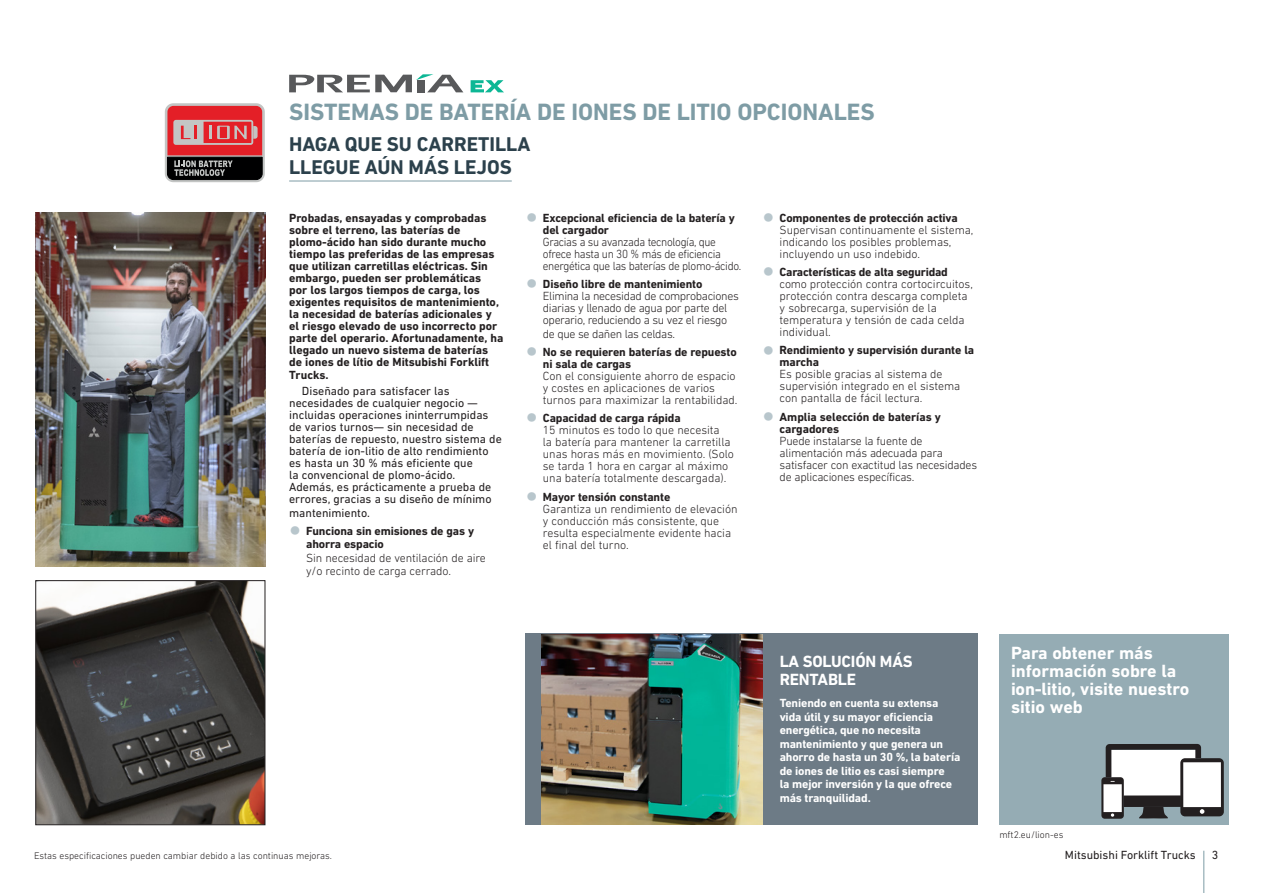
<style>
.page{position:relative;width:1263px;height:893px;background:#fff}
.page>*{position:absolute;margin:0;border:0;box-sizing:border-box;transform-origin:0 0}
.t1{font:700 24px "DIN Next LT Pro";color:#7e9ca5}
.t2{font:700 20.25px/22.5px "DIN Next LT Pro";color:#2c414c}
.t3{font:700 18px/18px "DIN Next LT Pro";color:#fff}
.t4{font:700 16.5px/18px "DIN Next LT Pro";letter-spacing:-.01em;color:#fff}
.t5{font:300 12px/12px "DIN Next LT Pro";letter-spacing:-.005em;color:#231f20}
.t6{font:700 12px/12px "DIN Next LT Pro";color:#231f20}
.t7{font:12px/12px "DIN Next LT Pro";color:#231f20}
.t8{font:700 12px/13.5px "DIN Next LT Pro";letter-spacing:-.01em;color:#fff}
.t9{font:300 12px/12px "DIN Next LT Pro";letter-spacing:-.03em;color:#231f20}
.t10{font:300 12px/12px "DIN Next LT Pro";letter-spacing:-.03em;color:#231f20;scale:.95 1}
.t11{font:300 9.75px "DIN Next LT Pro";color:#231f20}
.s1{font-family:"Helvetica Neue LT Std";font-weight:300;font-stretch:condensed;font-size:24px;color:#b8c6cc}
.s2{font-family:"Helvetica Neue LT Std";font-stretch:condensed;font-size:24px;color:#b8c6cc}
.s3{font-weight:700}
</style>
<div class="page">
<div style="left:999px;top:634px;width:230px;height:191px;background:#95acb4"></div>
<div style="left:1111px;top:750px;width:84px;height:46px;background:#fff"></div>
<svg style="left:1139px;top:807px;width:29px;height:12px"></svg>
<div style="left:1101px;top:777px;width:23px;height:42px;background:#231f20;border-radius:3px"></div>
<svg style="left:1111px;top:813px;width:3px;height:4px"></svg>
<div style="left:1103px;top:784px;width:19px;height:28px;background:#fff"></div>
<div style="left:1180px;top:758px;width:44px;height:58px;background:#231f20;border-radius:5px"></div>
<svg style="left:1200px;top:809px;width:4px;height:5px"></svg>
<div style="left:1183px;top:762px;width:38px;height:45px;background:#fff"></div>
<svg style="left:1106px;top:744px;width:95px;height:38px"></svg>
<div style="left:1124px;top:795px;width:57px;height:12px;background:#231f20"></div>
<svg style="left:289px;top:74px;width:174px;height:18px"></svg>
<svg style="left:471px;top:80px;width:33px;height:12px"></svg>
<svg style="left:165px;top:103px;width:100px;height:79px"></svg>
<img style="left:38px;top:582px;width:225px;height:241px">
<div style="left:36px;top:580px;width:229px;height:245px;border:1px solid #231f20"></div>
<img style="left:36px;top:213px;width:229px;height:353px">
<div style="left:526px;top:634px;width:452px;height:191px;background:#6d7b86"></div>
<img style="left:541px;top:634px;width:222px;height:191px">
<hr style="left:1203px;top:851px;width:1px;height:42px;background:#7e9ca5">
<hr style="left:289px;top:181px;width:223px;height:1px;background:#7e9ca5">
<h1 class="t1" style="left:289px;top:98px;width:587px">SISTEMAS DE BATERÍA DE IONES DE LITIO OPCIONALES</h1>
<h2 class="t2" style="left:289px;top:133px;width:243px">HAGA QUE SU CARRETILLA<br>LLEGUE AÚN MÁS LEJOS</h2>
<p class="t6" style="left:289px;top:211px;width:216px">Probadas, ensayadas y comprobadas sobre el terreno, las baterías de plomo-ácido han sido durante mucho tiempo las preferidas de las empresas que utilizan carretillas eléctricas. Sin embargo, pueden ser problemáticas<br>por los largos tiempos de carga, los exigentes requisitos de mantenimiento, la necesidad de baterías adicionales y el riesgo elevado de uso incorrecto por parte del operario. Afortunadamente, ha llegado un nuevo sistema de baterías de iones de lítio de Mitsubishi Forklift</p>
<p class="t6" style="left:289px;top:369px;width:41px">Trucks.</p>
<p class="t7" style="left:289px;top:385px;width:214px;text-indent:13px">Diseñado para satisfacer las necesidades de cualquier negocio — incluidas operaciones ininterrumpidas de varios turnos— sin necesidad de baterías de repuesto, nuestro sistema de batería de ion-litio de alto rendimiento es hasta un 30 % más eficiente que<br>la convencional de plomo-ácido.<br>Además, es prácticamente a prueba de errores, gracias a su diseño de mínimo</p>
<p class="t7" style="left:289px;top:507px;width:82px">mantenimiento.</p>
<p class="t6" style="left:306px;top:524px;width:169px;line-height:13.5px;text-indent:-17px"><span class="s1">•</span> Funciona sin emisiones de gas y ahorra espacio</p>
<p class="t5" style="left:306px;top:551px;width:181px;line-height:13.5px">Sin necesidad de ventilación de aire y/o recinto de carga cerrado.</p>
<p class="t6" style="left:543px;top:211px;width:194px;text-indent:-17px"><span class="s1">•</span> Excepcional eficiencia de la batería y del cargador</p>
<p class="t10" style="left:543px;top:235px;width:210px">Gracias a su avanzada tecnología, que ofrece hasta un 30 % más de eficiencia energética que las baterías de plomo-ácido.</p>
<p class="t9" style="left:543px;top:278px;width:197px;text-indent:-17px"><span class="s2">•</span> <span class="s3">Diseño libre de mantenimiento </span>Elimina la necesidad de comprobaciones diarias y llenado de agua por parte del operario, reduciendo a su vez el riesgo</p>
<p class="t9" style="left:543px;top:327px;width:134px">de que se dañen las celdas.</p>
<p class="t6" style="left:543px;top:346px;width:195px;text-indent:-17px"><span class="s1">•</span> No se requieren baterías de repuesto ni sala de cargas</p>
<p class="t5" style="left:543px;top:370px;width:196px">Con el consiguiente ahorro de espacio y costes en aplicaciones de varios turnos para maximizar la rentabilidad.</p>
<p class="t5" style="left:543px;top:412px;width:193px;text-indent:-17px"><span class="s2">•</span> <span class="s3">Capacidad de carga rápida<br></span>15 minutos es todo lo que necesita<br>la batería para mantener la carretilla unas horas más en movimiento. (Solo se tarda 1 hora en cargar al máximo una batería totalmente descargada).</p>
<p class="t5" style="left:543px;top:490px;width:196px;text-indent:-17px"><span class="s2">•</span> <span class="s3">Mayor tensión constante<br></span>Garantiza un rendimiento de elevación y conducción más consistente, que resulta especialmente evidente hacia el final del turno.</p>
<p class="t5" style="left:780px;top:211px;width:195px;text-indent:-17px"><span class="s2">•</span> <span class="s3">Componentes de protección activa </span>Supervisan continuamente el sistema, indicando los posibles problemas, incluyendo un uso indebido.</p>
<p class="t5" style="left:780px;top:266px;width:195px;text-indent:-17px"><span class="s2">•</span> <span class="s3">Características de alta seguridad </span>como protección contra cortocircuitos, protección contra descarga completa y sobrecarga, supervisión de la temperatura y tensión de cada celda individual.</p>
<p class="t6" style="left:780px;top:344px;width:196px;text-indent:-17px"><span class="s1">•</span> Rendimiento y supervisión durante la marcha</p>
<p class="t5" style="left:780px;top:368px;width:182px">Es posible gracias al sistema de supervisión integrado en el sistema con pantalla de fácil lectura.</p>
<p class="t6" style="left:780px;top:411px;width:163px;text-indent:-17px"><span class="s1">•</span> Amplia selección de baterías y cargadores</p>
<p class="t5" style="left:780px;top:435px;width:199px">Puede instalarse la fuente de alimentación más adecuada para satisfacer con exactitud las necesidades de aplicaciones específicas.</p>
<p class="t11" style="left:34px;top:850px;width:300px">Estas especificaciones pueden cambiar debido a las continuas mejoras.</p>
<h3 class="t4" style="left:780px;top:653px;width:134px">LA SOLUCIÓN MÁS<br>RENTABLE</h3>
<p class="t8" style="left:780px;top:696px;width:182px">Teniendo en cuenta su extensa vida útil y su mayor eficiencia energética, que no necesita mantenimiento y que genera un ahorro de hasta un 30 %, la batería de iones de litio es casi siempre<br>la mejor inversión y la que ofrece más tranquilidad.</p>
<h3 class="t3" style="left:1011px;top:644px;width:180px">Para obtener más información sobre la ion-litio, visite nuestro sitio web</h3>
<p class="t11" style="left:999px;top:829px;width:66px">mft2.eu/lion-es</p>
<p class="t7" style="left:1065px;top:849px;width:132px">Mitsubishi Forklift Trucks</p>
<p class="t7" style="left:1212px;top:849px;width:8px">3</p>
</div>
